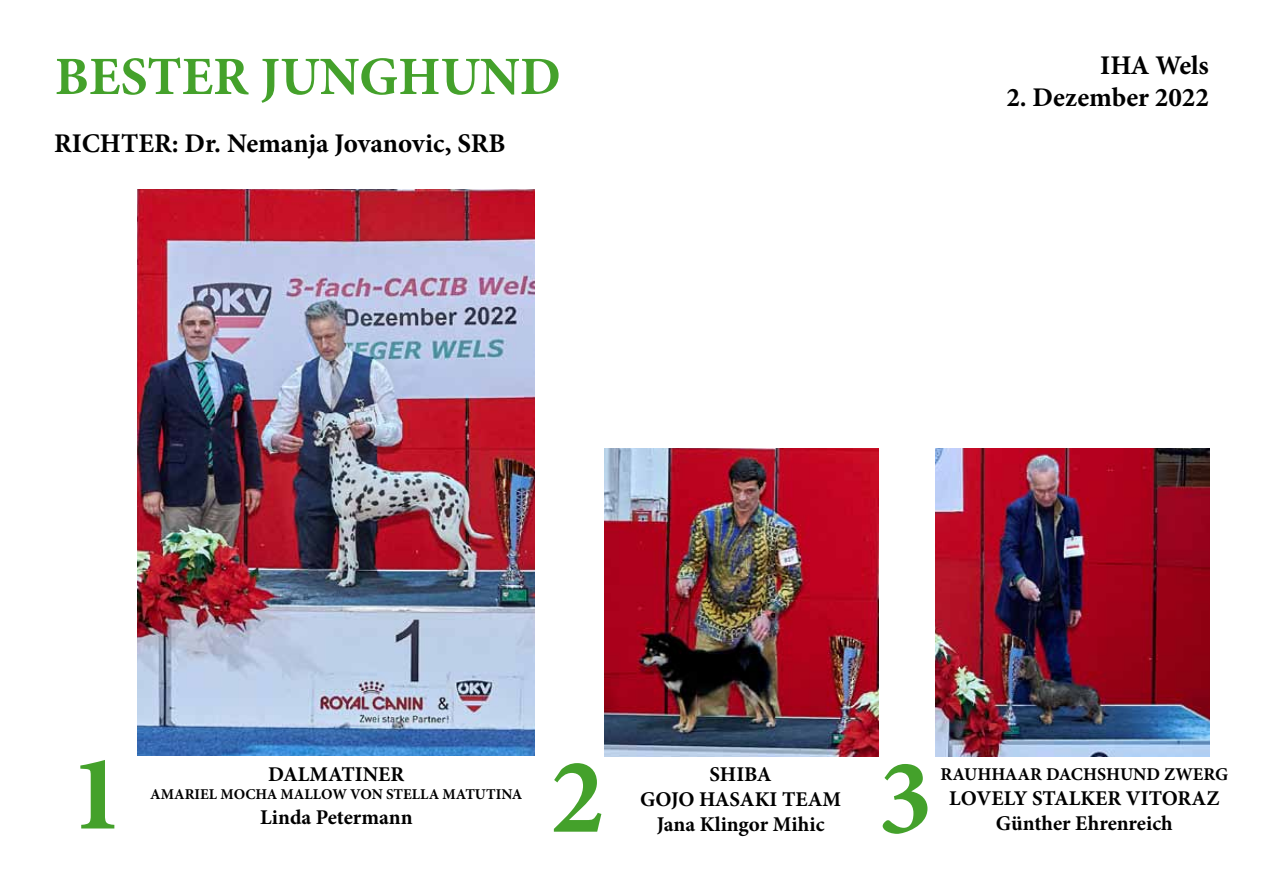
<style>
.page{position:relative;width:1263px;height:893px;background:#fff}
.page>*{position:absolute;margin:0;border:0;box-sizing:border-box;transform-origin:0 0}
.t1{font:700 108px "Minion Pro";color:#44a12b}
.t2{font:700 54px "Minion Pro";color:#44a12b}
.t3{font:700 27px "Minion Pro";color:#000}
.t4{font:700 21px/25.2px "Minion Pro";color:#000;text-align:center}
.t5{font:700 18px "Minion Pro";color:#000}
.t6{font:700 15px "Minion Pro";color:#000}
</style>
<div class="page">
<img style="left:137px;top:189px;width:397px;height:566px">
<img style="left:605px;top:449px;width:273px;height:307px">
<img style="left:935px;top:449px;width:274px;height:307px">
<h2 class="t2" style="left:55px;top:39px;width:508px">BESTER JUNGHUND</h2>
<p class="t3" style="left:54px;top:124px;width:453px">RICHTER: Dr. Nemanja Jovanovic, SRB</p>
<p class="t3" style="left:1100px;top:46px;width:110px">IHA Wels</p>
<p class="t3" style="left:1006px;top:78px;width:204px">2. Dezember 2022</p>
<h1 class="t1" style="left:70px;top:718px;width:55px">1</h1>
<p class="t4" style="left:268px;top:761px;width:138px">DALMATINER</p>
<p class="t6" style="left:150px;top:783px;width:374px">AMARIEL MOCHA MALLOW VON STELLA MATUTINA</p>
<p class="t4" style="left:260px;top:804px;width:154px">Linda Petermann</p>
<h1 class="t1" style="left:550px;top:721px;width:55px">2</h1>
<h1 class="t1" style="left:878px;top:722px;width:55px">3</h1>
<p class="t4" style="left:640px;top:761px;width:203px">SHIBA<br>GOJO HASAKI TEAM<br>Jana Klingor Mihic</p>
<p class="t5" style="left:940px;top:761px;width:289px">RAUHHAAR DACHSHUND ZWERG</p>
<p class="t4" style="left:949px;top:785px;width:272px">LOVELY STALKER VITORAZ</p>
<p class="t4" style="left:996px;top:810px;width:178px">Günther Ehrenreich</p>
</div>
